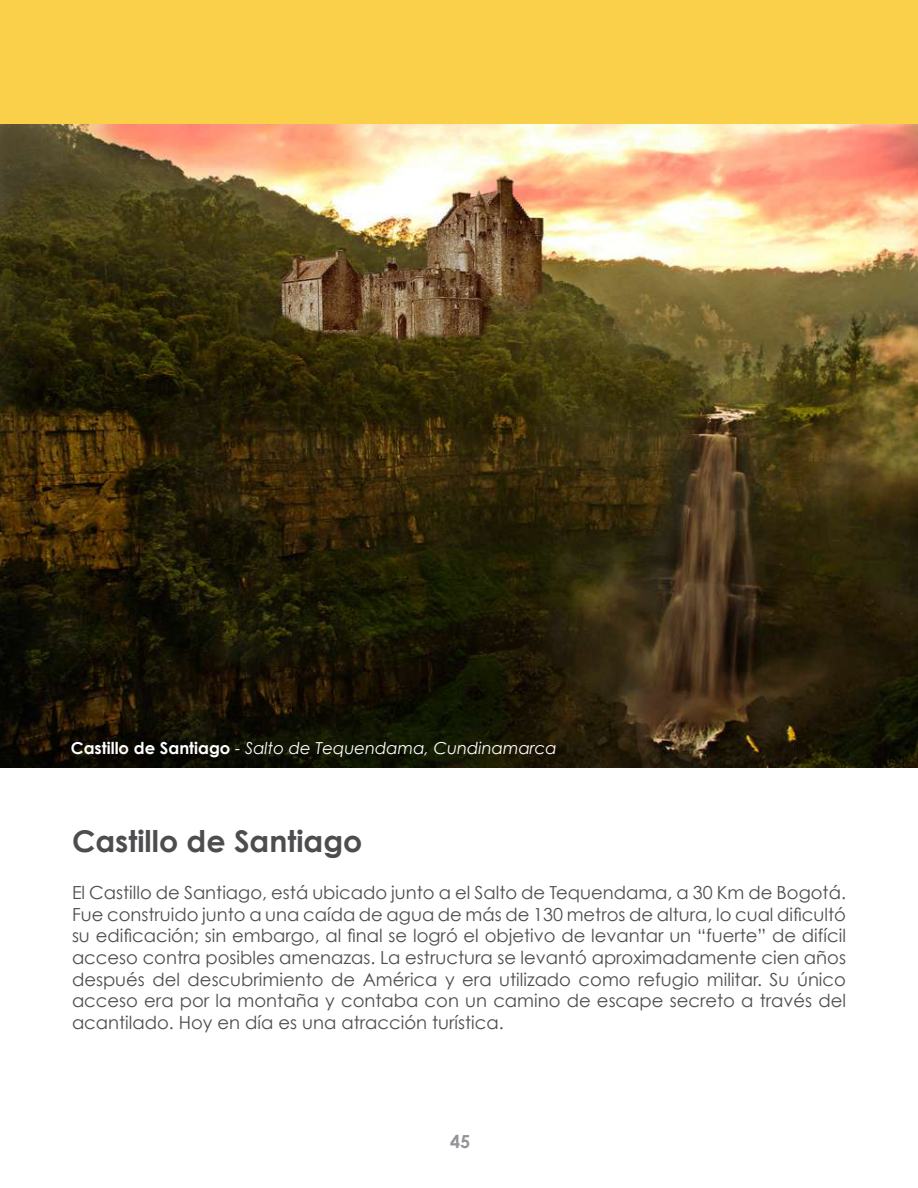
<style>
.page{position:relative;width:918px;height:1188px;background:#fff}
.page>*{position:absolute;margin:0;border:0;box-sizing:border-box;transform-origin:0 0}
.t1{font:700 30px "Century Gothic";color:#4d4d4f}
.t2{font:18px/21.6px "Century Gothic";color:#4d4d4f;text-align:justify}
.t3{font:700 18px "Century Gothic";color:#939598}
.t4{font:italic 16.5px "Century Gothic";color:#fff}
.s1{font-weight:700;font-style:normal}
</style>
<div class="page">
<img style="left:0;top:124px;width:918px;height:643px">
<div style="left:0;top:0;width:918px;height:124px;background:#facf4a"></div>
<p class="t4" style="left:71px;top:741px;width:488px"><span class="s1">Castillo de Santiago</span> - Salto de Tequendama, Cundinamarca</p>
<h1 class="t1" style="left:72px;top:827px;width:292px">Castillo de Santiago</h1>
<p class="t2" style="left:72px;top:882px;width:776px">El Castillo de Santiago, está ubicado junto a el Salto de Tequendama, a 30 Km de Bogotá.<br>Fue construido junto a una caída de agua de más de 130 metros de altura, lo cual dificultó su edificación; sin embargo, al final se logró el objetivo de levantar un “fuerte” de difícil acceso contra posibles amenazas. La estructura se levantó aproximadamente cien años después del descubrimiento de América y era utilizado como refugio militar. Su único acceso era por la montaña y contaba con un camino de escape secreto a través del acantilado. Hoy en día es una atracción turística.</p>
<p class="t3" style="left:450px;top:1133px;width:22px">45</p>
</div>
